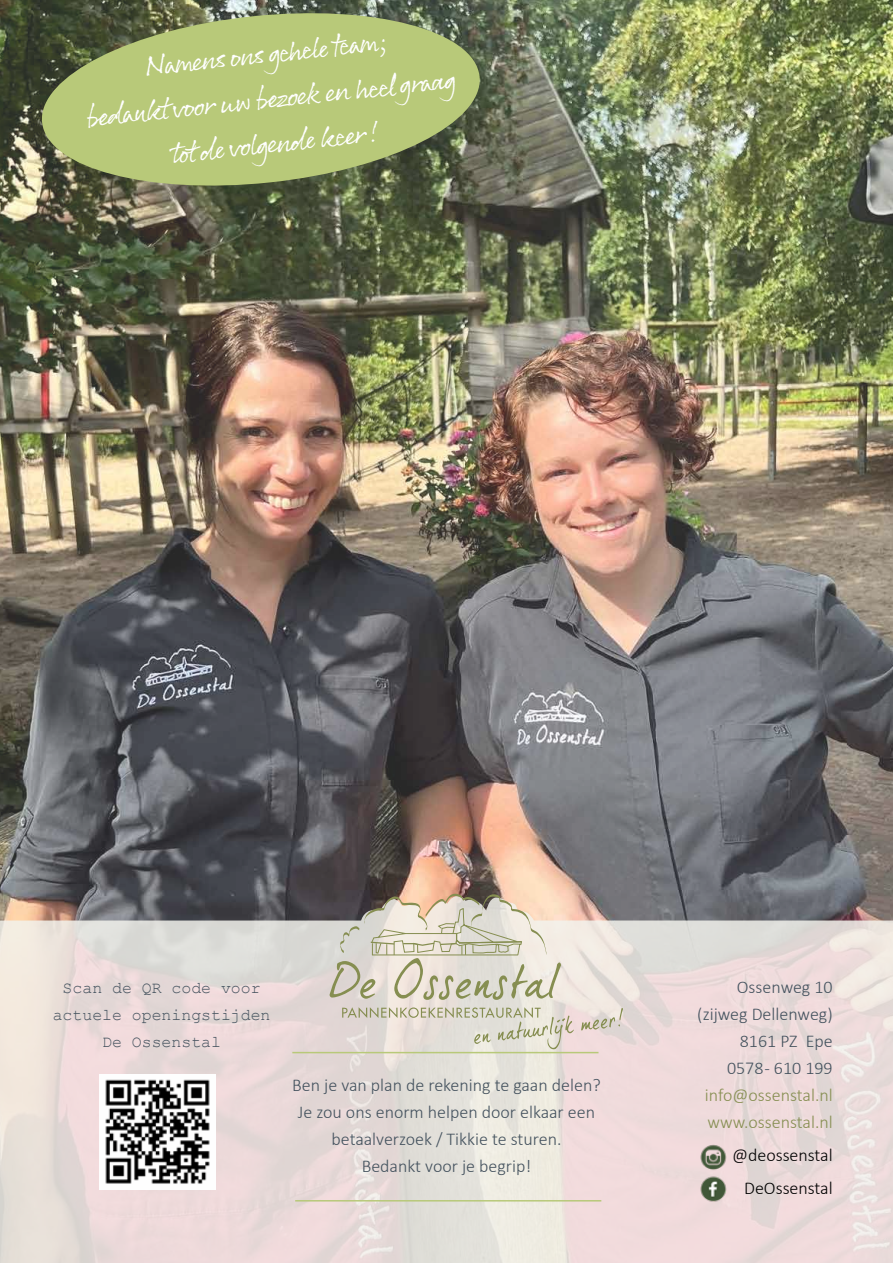
<style>
.page{position:relative;width:893px;height:1263px;background:#fff}
.page>*{position:absolute;margin:0;border:0;box-sizing:border-box;transform-origin:0 0}
.t1{font:30px/45px "Rollerscript Rough";color:#fff;text-align:center}
.t2{font:300 18px/27px "Calibri";color:#44525e;text-align:right}
.t3{font:300 18px/27px "Calibri";color:#868e51}
.t4{font:300 18px/33px "Calibri";color:#000;text-align:right}
.t5{font:16.5px/27px "Courier New";color:#44525e;text-align:center}
</style>
<div class="page">
<img style="left:0;top:0;width:893px;height:896px">
<svg style="left:0;top:896px;width:893px;height:367px;background:#e2d6d3"></svg>
<svg style="left:37px;top:4px;width:447px;height:191px;background:#98a668"></svg>
<hr style="left:295px;top:1200px;width:306px;height:1px;background:#b8c979">
<img style="left:100px;top:1075px;width:115px;height:114px">
<hr style="left:292px;top:1052px;width:306px;height:1px;background:#b8c979">
<svg style="left:581px;top:1008px;width:42px;height:22px"></svg>
<svg style="left:342px;top:1007px;width:232px;height:42px;background:#dbd6ca"></svg>
<svg style="left:330px;top:892px;width:231px;height:108px;background:#d1cabb"></svg>
<hr style="left:372px;top:955px;width:146px;height:1px;background:#868e51">
<img style="left:698px;top:1141px;width:45px;height:85px">
<h1 class="t1" style="left:79px;top:49px;width:374px;rotate:-6deg">Namens ons gehele team;<br>bedankt voor uw bezoek en heel graag tot de volgende keer!</h1>
<p class="t5" style="left:53px;top:974px;width:219px">Scan de QR code voor actuele openingstijden<br>De Ossenstal</p>
<p class="t2" style="left:697px;top:973px;width:137px">Ossenweg 10 (zijweg Dellenweg)<br>8161 PZ Epe<br>0578 - 610 199</p>
<p class="t3" style="left:705px;top:1081px;width:129px">info@ossenstal.nl www.ossenstal.nl</p>
<p class="t4" style="left:732px;top:1138px;width:102px">@deossenstal<br>DeOssenstal</p>
<p class="t2" style="left:292px;top:1071px;width:310px;text-align:center">Ben je van plan de rekening te gaan delen?<br>Je zou ons enorm helpen door elkaar een betaalverzoek / Tikkie te sturen.<br>Bedankt voor je begrip!</p>
</div>
